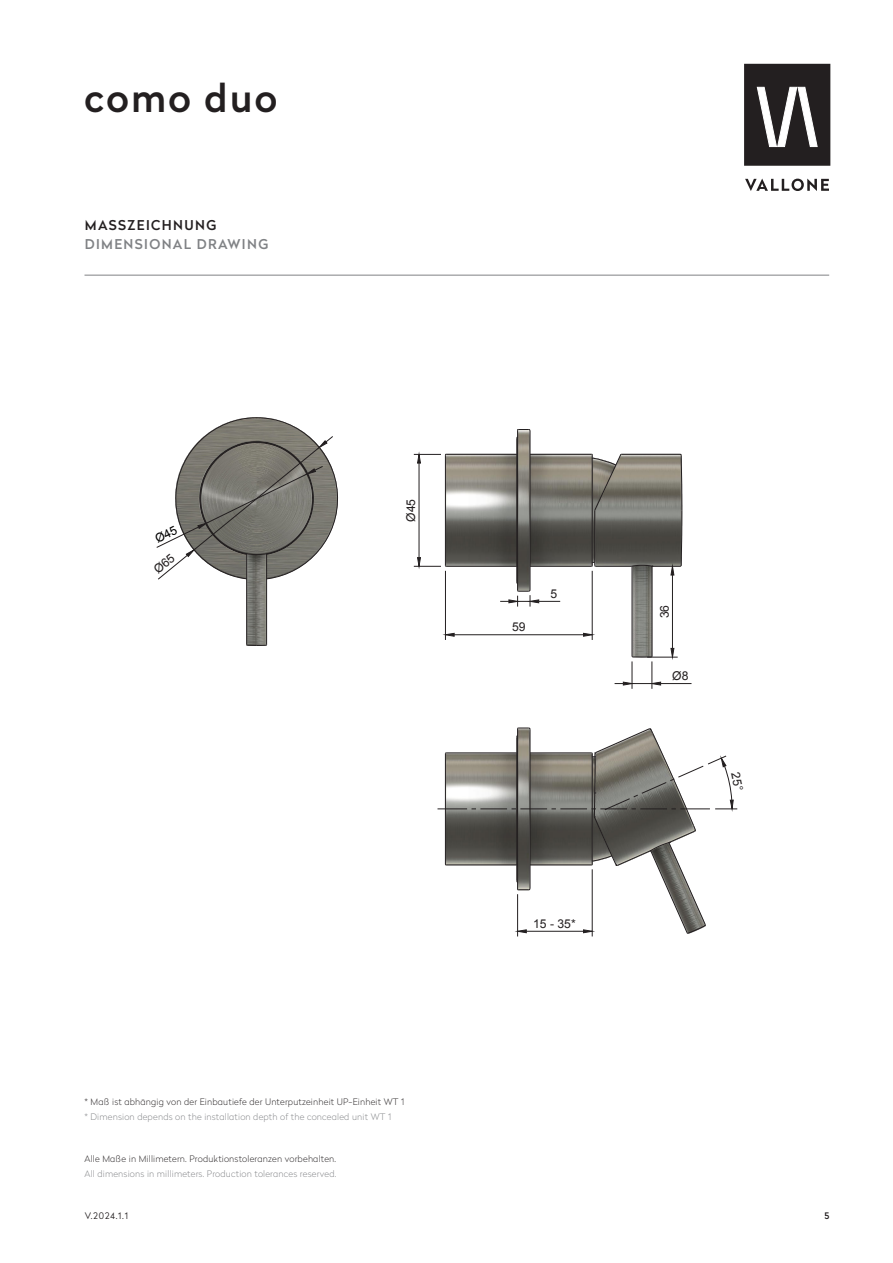
<style>
.page{position:relative;width:893px;height:1263px;background:#fff}
.page>*{position:absolute;margin:0;border:0;box-sizing:border-box;transform-origin:0 0}
.t1{font:500 38.55px "Radikal";letter-spacing:.06em;color:#231f20}
.Überschrift_EN{font:500 13.5px "Radikal";letter-spacing:.1em;color:#808285}
.Überschrift_DE{font:500 13.5px "Radikal";letter-spacing:.1em;color:#231f20}
.t2{font:12.15px "Arial";color:#231f20}
.t3{font:100 9px "Radikal";letter-spacing:.02em;color:#231f20}
.t4{font:100 9px "Radikal";letter-spacing:.02em;color:#808285}
.t5{font:300 9px "Radikal";color:#231f20}
.t6{font:500 9px "Radikal";color:#231f20}
</style>
<div class="page">
<svg style="left:745px;top:179px;width:84px;height:12px"></svg>
<div style="left:745px;top:65px;width:84px;height:99px;background:#231f20"></div>
<div style="left:744px;top:64px;width:86px;height:102px;border:3px solid #231f20"></div>
<svg style="left:757px;top:87px;width:61px;height:60px"></svg>
<hr style="left:84px;top:275px;width:745px;height:1px;background:#808285">
<img style="left:445px;top:439px;width:247px;height:427px">
<hr style="left:592px;top:455px;width:1px;height:110px;background:#231f20">
<hr style="left:445px;top:455px;width:1px;height:110px;background:#231f20">
<hr style="left:446px;top:454px;width:71px;height:1px;background:#231f20">
<hr style="left:530px;top:454px;width:61px;height:1px;background:#231f20">
<hr style="left:446px;top:566px;width:71px;height:1px;background:#231f20">
<hr style="left:530px;top:566px;width:61px;height:1px;background:#231f20">
<hr style="left:652px;top:566px;width:1px;height:90px;background:#231f20">
<hr style="left:632px;top:566px;width:1px;height:90px;background:#231f20">
<hr style="left:594px;top:510px;width:1px;height:55px;background:#231f20">
<hr style="left:595px;top:566px;width:36px;height:1px;background:#231f20">
<hr style="left:621px;top:454px;width:59px;height:1px;background:#231f20">
<svg style="left:591px;top:454px;width:31px;height:57px;background:#88857d"></svg>
<svg style="left:591px;top:561px;width:5px;height:6px"></svg>
<hr style="left:530px;top:431px;width:1px;height:159px;background:#231f20">
<hr style="left:517px;top:430px;width:1px;height:160px;background:#231f20">
<svg style="left:516px;top:429px;width:15px;height:10px"></svg>
<hr style="left:445px;top:754px;width:1px;height:110px;background:#231f20">
<hr style="left:446px;top:753px;width:71px;height:1px;background:#231f20">
<hr style="left:446px;top:864px;width:71px;height:1px;background:#231f20">
<img style="left:247px;top:580px;width:21px;height:65px">
<hr style="left:266px;top:554px;width:1px;height:90px;background:#231f20">
<hr style="left:246px;top:554px;width:1px;height:90px;background:#231f20">
<svg style="left:246px;top:644px;width:21px;height:2px"></svg>
<hr style="left:445px;top:571px;width:1px;height:69px;background:#231f20">
<hr style="left:592px;top:571px;width:1px;height:69px;background:#231f20">
<hr style="left:454px;top:634px;width:129px;height:1px;background:#231f20">
<svg style="left:446px;top:633px;width:9px;height:4px"></svg>
<svg style="left:583px;top:633px;width:10px;height:4px"></svg>
<svg style="left:500px;top:581px;width:60px;height:26px"></svg>
<hr style="left:661px;top:683px;width:30px;height:1px;background:#231f20">
<svg style="left:615px;top:655px;width:46px;height:34px"></svg>
<hr style="left:647px;top:657px;width:31px;height:1px;background:#231f20">
<hr style="left:672px;top:575px;width:1px;height:73px;background:#231f20">
<svg style="left:670px;top:648px;width:5px;height:10px"></svg>
<svg style="left:631px;top:454px;width:52px;height:122px;background:#77756e"></svg>
<hr style="left:517px;top:894px;width:1px;height:42px;background:#231f20">
<hr style="left:592px;top:869px;width:1px;height:67px;background:#231f20">
<hr style="left:437px;top:809px;width:30px;height:1px;background:#231f20">
<hr style="left:419px;top:463px;width:1px;height:95px;background:#231f20">
<svg style="left:414px;top:454px;width:33px;height:10px"></svg>
<svg style="left:414px;top:557px;width:33px;height:10px"></svg>
<svg style="left:156px;top:417px;width:182px;height:163px"></svg>
<svg style="left:471px;top:727px;width:267px;height:207px"></svg>
<h1 class="t1" style="left:84px;top:70px;width:194px">como duo</h1>
<p class="Überschrift_DE" style="left:85px;top:215px;width:133px">MASSZEICHNUNG</p>
<p class="Überschrift_EN" style="left:85px;top:235px;width:185px">DIMENSIONAL DRAWING</p>
<p class="t2" style="left:403px;top:522px;width:24px;rotate:-90deg">Ø45</p>
<p class="t3" style="left:84px;top:1095px;width:321px">* Maß ist abhängig von der Einbautiefe der Unterputzeinheit UP-Einheit WT 1</p>
<p class="t4" style="left:84px;top:1110px;width:308px">* Dimension depends on the installation depth of the concealed unit WT 1</p>
<p class="t3" style="left:84px;top:1152px;width:253px">Alle Maße in Millimetern. Produktionstoleranzen vorbehalten.</p>
<p class="t4" style="left:84px;top:1167px;width:253px">All dimensions in millimeters. Production tolerances reserved.</p>
<p class="t2" style="left:512px;top:619px;width:15px">59</p>
<p class="t2" style="left:550px;top:585px;width:8px">5</p>
<p class="t2" style="left:657px;top:618px;width:15px;rotate:-90deg">36</p>
<p class="t2" style="left:672px;top:667px;width:18px">Ø8</p>
<p class="t2" style="left:533px;top:915px;width:44px">15 - 35*</p>
<p class="t5" style="left:85px;top:1209px;width:45px">V.2024.1.1</p>
<p class="t6" style="left:824px;top:1209px;width:6px">5</p>
</div>
